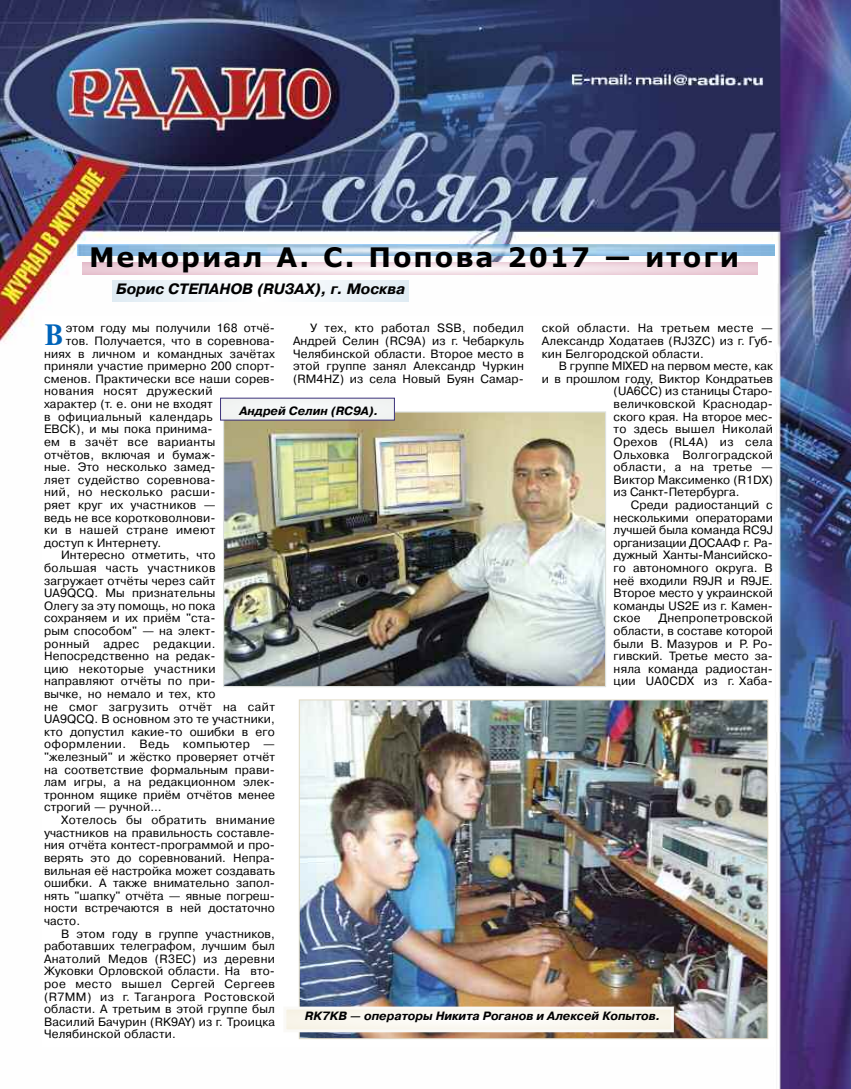
<style>
.page{position:relative;width:851px;height:1089px;background:#fff}
.page>*{position:absolute;margin:0;border:0;box-sizing:border-box;transform-origin:0 0}
.t1{font:700 29.4px "Newton C";color:#0064ba;scale:.95 1}
.t2{font:700 27px "Verdana";letter-spacing:.07em;color:#000}
.t3{font:italic 700 15px "Pragmatica C";color:#000}
.t4{font:12px/12.6px "Pragmatica C";letter-spacing:.01em;color:#000;text-align:justify}
.t5{font:12px "Pragmatica C";letter-spacing:.035em;color:#000}
.t6{font:italic 700 12px "Pragmatica C";color:#000}
.t7{font:12px "Pragmatica C";letter-spacing:.03em;color:#000}
.t8{font:12px "Pragmatica C";letter-spacing:-.01em;color:#000}
</style>
<div class="page">
<img style="left:1px;top:0;width:849px;height:1089px">
<div style="left:43px;top:316px;width:731px;height:730px;background:#fff"></div>
<svg style="left:113px;top:280px;width:296px;height:21px"></svg>
<img style="left:77px;top:245px;width:697px;height:11px">
<img style="left:301px;top:701px;width:465px;height:336px">
<div style="left:286px;top:1009px;width:384px;height:20px;background:#faf7ef"></div>
<div style="left:283px;top:1006px;width:390px;height:26px;border:3px solid #faf9f6"></div>
<img style="left:225px;top:413px;width:379px;height:272px">
<div style="left:223px;top:411px;width:383px;height:276px;border:1px solid #dde1dd"></div>
<div style="left:221px;top:398px;width:173px;height:22px;background:#f3f5f5"></div>
<svg style="left:82px;top:262px;width:675px;height:13px"></svg>
<h2 class="t2" style="left:89px;top:242px;width:651px">Мемориал А. С. Попова 2017 — итоги</h2>
<p class="t3" style="left:116px;top:280px;width:290px">Борис СТЕПАНОВ (RU3AX), г. Москва</p>
<p class="t4" style="left:293px;top:322px;width:232px;text-indent:17px">У тех, кто работал SSB, победил Андрей Селин (RC9A) из г. Чебаркуль Челябинской области. Второе место в этой группе занял Александр Чуркин (RM4HZ) из села Новый Буян Самар-</p>
<p class="t4" style="left:542px;top:322px;width:232px">ской области. На третьем месте — Александр Ходатаев (RJ3ZC) из г. Губ&shy;кин Белгородской области.</p>
<h1 class="t1" style="left:44px;top:318px;width:22px">В</h1>
<p class="t4" style="left:66px;top:322px;width:211px">этом году мы получили 168 отчё-</p>
<p class="t4" style="left:66px;top:334px;width:211px">тов. Получается, что в соревнова-</p>
<p class="t4" style="left:44px;top:347px;width:232px">ниях в личном и командных зачётах</p>
<p class="t4" style="left:44px;top:360px;width:232px">приняли участие примерно 200 спорт-</p>
<p class="t4" style="left:44px;top:372px;width:232px">сменов. Практически все наши сорев-</p>
<p class="t5" style="left:44px;top:384px;width:170px">нования носят дружеский</p>
<p class="t4" style="left:44px;top:397px;width:170px">характер (т. е. они не входят</p>
<p class="t7" style="left:44px;top:409px;width:170px">в официальный календарь</p>
<p class="t4" style="left:44px;top:423px;width:170px">ЕВСК), и мы пока принима-</p>
<p class="t5" style="left:44px;top:435px;width:173px">ем в зачёт все варианты</p>
<p class="t4" style="left:44px;top:448px;width:173px">отчётов, включая и бумаж-</p>
<p class="t4" style="left:44px;top:460px;width:173px">ные. Это несколько замед-</p>
<p class="t4" style="left:44px;top:473px;width:173px">ляет судейство соревнова-</p>
<p class="t5" style="left:44px;top:485px;width:173px">ний, но несколько расши-</p>
<p class="t4" style="left:44px;top:498px;width:173px">ряет круг их участников —</p>
<p class="t4" style="left:44px;top:511px;width:173px">ведь не все коротковолнови-</p>
<p class="t5" style="left:44px;top:523px;width:173px">ки в нашей стране имеют</p>
<p class="t4" style="left:44px;top:536px;width:119px">доступ к Интернету.</p>
<p class="t4" style="left:61px;top:549px;width:156px">Интересно отметить, что</p>
<p class="t5" style="left:44px;top:561px;width:173px">большая часть участников</p>
<p class="t4" style="left:44px;top:574px;width:173px">загружает отчёты через сайт</p>
<p class="t4" style="left:44px;top:586px;width:173px">UA9QCQ. Мы признательны</p>
<p class="t4" style="left:44px;top:599px;width:173px">Олегу за эту помощь, но пока</p>
<p class="t4" style="left:44px;top:612px;width:173px">сохраняем и их приём "ста-</p>
<p class="t4" style="left:44px;top:624px;width:173px">рым способом" — на элект-</p>
<p class="t5" style="left:44px;top:636px;width:173px">ронный адрес редакции.</p>
<p class="t4" style="left:44px;top:649px;width:173px">Непосредственно на редак-</p>
<p class="t5" style="left:44px;top:661px;width:173px">цию некоторые участники</p>
<p class="t4" style="left:44px;top:675px;width:173px">направляют отчёты по при-</p>
<p class="t4" style="left:44px;top:687px;width:173px">вычке, но немало и тех, кто</p>
<p class="t5" style="left:44px;top:699px;width:232px">не смог загрузить отчёт на сайт</p>
<p class="t4" style="left:44px;top:712px;width:232px">UA9QCQ. В основном это те участники,</p>
<p class="t4" style="left:44px;top:725px;width:232px">кто допустил какие-то ошибки в его</p>
<p class="t5" style="left:44px;top:737px;width:232px">оформлении. Ведь компьютер —</p>
<p class="t4" style="left:44px;top:750px;width:232px">"железный" и жёстко проверяет отчёт</p>
<p class="t4" style="left:44px;top:763px;width:232px">на соответствие формальным прави-</p>
<p class="t4" style="left:44px;top:775px;width:232px">лам игры, а на редакционном элек-</p>
<p class="t4" style="left:44px;top:788px;width:232px">тронном ящике приём отчётов менее</p>
<p class="t4" style="left:44px;top:801px;width:119px">строгий — ручной…</p>
<p class="t7" style="left:61px;top:813px;width:215px">Хотелось бы обратить внимание</p>
<p class="t4" style="left:44px;top:826px;width:232px">участников на правильность составле-</p>
<p class="t4" style="left:44px;top:838px;width:232px">ния отчёта контест-программой и про-</p>
<p class="t4" style="left:44px;top:851px;width:232px">верять это до соревнований. Непра-</p>
<p class="t4" style="left:44px;top:864px;width:232px">вильная её настройка может создавать</p>
<p class="t4" style="left:44px;top:876px;width:232px">ошибки. А также внимательно запол-</p>
<p class="t4" style="left:44px;top:889px;width:232px">нять "шапку" отчёта — явные погреш-</p>
<p class="t4" style="left:44px;top:901px;width:232px">ности встречаются в ней достаточно</p>
<p class="t4" style="left:44px;top:914px;width:38px">часто.</p>
<p class="t4" style="left:61px;top:927px;width:215px">В этом году в группе участников,</p>
<p class="t4" style="left:44px;top:939px;width:232px">работавших телеграфом, лучшим был</p>
<p class="t4" style="left:44px;top:952px;width:232px">Анатолий Медов (R3EC) из деревни</p>
<p class="t4" style="left:44px;top:964px;width:232px">Жуковки Орловской области. На вто-</p>
<p class="t5" style="left:44px;top:976px;width:232px">рое место вышел Сергей Сергеев</p>
<p class="t5" style="left:44px;top:989px;width:232px">(R7MM) из г. Таганрога Ростовской</p>
<p class="t4" style="left:44px;top:1002px;width:232px">области. А третьим в этой группе был</p>
<p class="t4" style="left:44px;top:1015px;width:232px">Василий Бачурин (RK9AY) из г. Троицка</p>
<p class="t4" style="left:44px;top:1027px;width:133px">Челябинской области.</p>
<p class="t4" style="left:559px;top:360px;width:215px">В группе MIXED на первом месте, как</p>
<p class="t4" style="left:542px;top:372px;width:232px">и в прошлом году, Виктор Кондратьев</p>
<p class="t4" style="left:613px;top:385px;width:161px">(UA6CC) из станицы Старо-</p>
<p class="t4" style="left:613px;top:397px;width:161px">величковской Краснодар-</p>
<p class="t4" style="left:613px;top:410px;width:161px">ского края. На второе мес-</p>
<p class="t4" style="left:613px;top:423px;width:161px">то здесь вышел Николай</p>
<p class="t4" style="left:613px;top:435px;width:161px">Орехов (RL4A) из села</p>
<p class="t4" style="left:613px;top:448px;width:161px">Ольховка Волгоградской</p>
<p class="t4" style="left:613px;top:460px;width:161px">области, а на третье —</p>
<p class="t4" style="left:613px;top:473px;width:161px">Виктор Максименко (R1DX)</p>
<p class="t4" style="left:613px;top:486px;width:127px">из Санкт-Петербурга.</p>
<p class="t4" style="left:630px;top:498px;width:144px">Среди радиостанций с</p>
<p class="t4" style="left:613px;top:511px;width:161px">несколькими операторами</p>
<p class="t4" style="left:613px;top:523px;width:161px">лучшей была команда RC9J</p>
<p class="t8" style="left:613px;top:535px;width:161px">организации ДОСААФ г. Ра-</p>
<p class="t4" style="left:613px;top:549px;width:161px">дужный Ханты-Мансийско-</p>
<p class="t4" style="left:613px;top:561px;width:161px">го автономного округа. В</p>
<p class="t4" style="left:613px;top:574px;width:161px">неё входили R9JR и R9JE.</p>
<p class="t4" style="left:613px;top:586px;width:161px">Второе место у украинской</p>
<p class="t4" style="left:613px;top:599px;width:161px">команды US2E из г. Камен-</p>
<p class="t4" style="left:613px;top:612px;width:29px">ское</p>
<p class="t6" style="left:239px;top:403px;width:141px">Андрей Селин (RC9A).</p>
<p class="t4" style="left:613px;top:612px;width:161px;text-indent:45px">Днепропетровской области, в составе которой были В. Мазуров и Р. Ро&shy;гивский. Третье место за&shy;няла команда радиостан&shy;ции UA0CDX из г. Хаба-</p>
<p class="t6" style="left:305px;top:1008px;width:357px">RK7KB — операторы Никита Роганов и Алексей Копытов.</p>
</div>
